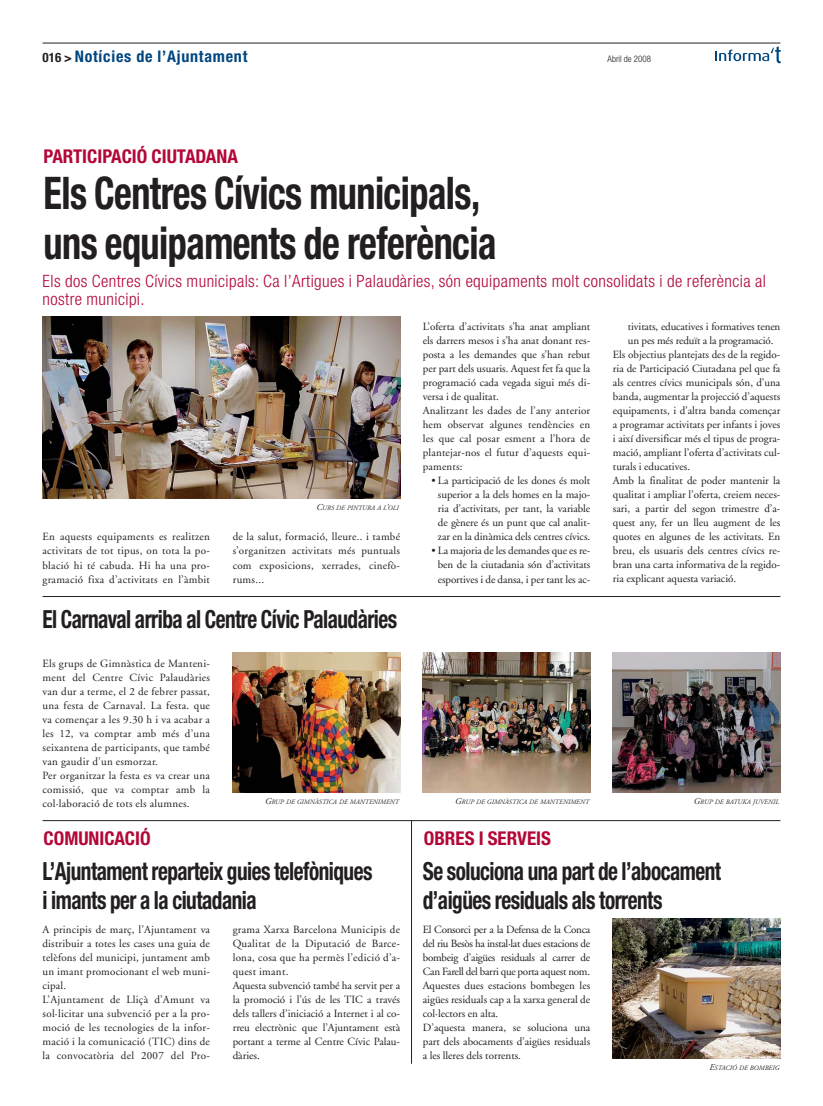
<style>
.page{position:relative;width:823px;height:1106px;background:#fff}
.page>*{position:absolute;margin:0;border:0;box-sizing:border-box;transform-origin:0 0}
.t1{font:700 condensed 45px/50px "Helvetica Neue";letter-spacing:-.015em;color:#231f20;scale:.85 1}
.t2{font:700 condensed 25px/28px "Helvetica Neue";letter-spacing:-.025em;color:#231f20;scale:.85 1}
.t3{font:700 condensed 19px "Helvetica Neue";color:#b30738}
.t4{font:300 condensed 17px/18px "Helvetica Neue";letter-spacing:.025em;color:#b30738}
.t5{font:700 condensed 16px "Helvetica Neue";letter-spacing:.05em;color:#00467f}
.t6{font:11px/14px "Adobe Garamond";color:#231f20;text-align:justify}
.t7{font:11px/14px "Adobe Garamond";letter-spacing:.025em;color:#231f20}
.t8{font:11px/14px "Adobe Garamond";letter-spacing:.02em;color:#231f20}
.t9{font:300 condensed 9px "Helvetica Neue";color:#231f20}
.t10{font:italic 6.8px "Adobe Garamond";color:#231f20}
.s1{font-size:13px;color:#231f20}
.s2{font-size:9px}
</style>
<div class="page">
<hr style="left:42px;top:43px;width:738px;height:1px;background:#231f20">
<svg style="left:715px;top:46px;width:65px;height:17px"></svg>
<img style="left:42px;top:316px;width:358px;height:182px">
<img style="left:232px;top:652px;width:168px;height:140px">
<img style="left:612px;top:652px;width:168px;height:140px">
<img style="left:422px;top:652px;width:168px;height:140px">
<img style="left:612px;top:918px;width:168px;height:140px">
<hr style="left:42px;top:596px;width:738px;height:1px;background:#231f20">
<hr style="left:42px;top:820px;width:738px;height:1px;background:#231f20">
<hr style="left:411px;top:820px;width:1px;height:243px;background:#231f20">
<h3 class="t5" style="left:42px;top:50px;width:206px"><span class="s1">016 &gt;</span> Notícies de l’Ajuntament</h3>
<p class="t9" style="left:607px;top:55px;width:45px">Abril de 2008</p>
<h3 class="t3" style="left:43px;top:149px;width:196px">PARTICIPACIÓ CIUTADANA</h3>
<h1 class="t1" style="left:43px;top:172px;width:534px">Els Centres Cívics municipals, uns equipaments de referència</h1>
<h3 class="t4" style="left:42px;top:273px;width:724px">Els dos Centres Cívics municipals: Ca l’Artigues i Palaudàries, són equipaments molt consolidats i de referència al nostre municipi.</h3>
<p class="t10" style="left:316px;top:505px;width:84px"><span class="s2">C</span>URS DE PINTURA A L<span class="s2">’</span>OLI</p>
<p class="t6" style="left:42px;top:531px;width:169px">En aquests equipaments es realitzen activitats de tot tipus, on tota la po&shy;blació hi té cabuda. Hi ha una pro&shy;gramació fixa d’activitats en l’àmbit</p>
<p class="t6" style="left:232px;top:531px;width:169px">de la salut, formació, lleure.. i també s’organitzen activitats més puntuals com exposicions, xerrades, cinefò&shy;rums...</p>
<p class="t6" style="left:422px;top:321px;width:169px;text-align:left">L’oferta d’activitats s’ha anat ampliant els darrers mesos i s’ha anat donant res&shy;posta a les demandes que s’han rebut per part dels usuaris. Aquest fet fa que la programació cada vegada sigui més di&shy;versa i de qualitat.<br>Analitzant les dades de l’any anterior hem observat algunes tendències en les que cal posar esment a l’hora de plantejar-nos el futur d’aquests equi&shy;paments:</p>
<p class="t6" style="left:437px;top:475px;width:154px;text-indent:-7px">• La participació de les dones és molt superior a la dels homes en la majo&shy;ria d’activitats, per tant, la variable de gènere és un punt que cal analit&shy;zar en la dinàmica dels centres cívics.</p>
<p class="t6" style="left:431px;top:545px;width:160px;text-align:center">• La majoria de les demandes que es re&shy;ben de la ciutadania són d’activitats esportives i de dansa, i per tant les ac-</p>
<p class="t6" style="left:627px;top:321px;width:154px">tivitats, educatives i formatives tenen</p>
<p class="t6" style="left:627px;top:335px;width:147px">un pes més reduït a la programació.</p>
<p class="t6" style="left:612px;top:349px;width:169px">Els objectius plantejats des de la regido-</p>
<p class="t6" style="left:612px;top:363px;width:169px">ria de Participació Ciutadana pel que fa</p>
<p class="t6" style="left:612px;top:377px;width:169px">als centres cívics municipals són, d’una</p>
<p class="t6" style="left:612px;top:391px;width:169px">banda, augmentar la projecció d’aquests</p>
<p class="t6" style="left:612px;top:405px;width:169px">equipaments, i d’altra banda començar</p>
<p class="t6" style="left:612px;top:419px;width:169px">a programar activitats per infants i joves</p>
<p class="t6" style="left:612px;top:433px;width:169px">i així diversificar més el tipus de progra-</p>
<p class="t6" style="left:612px;top:447px;width:169px">mació, ampliant l’oferta d’activitats cul-</p>
<p class="t6" style="left:612px;top:461px;width:79px">turals i educatives.</p>
<p class="t6" style="left:612px;top:475px;width:169px">Amb la finalitat de poder mantenir la</p>
<p class="t6" style="left:612px;top:489px;width:169px">qualitat i ampliar l’oferta, creiem neces-</p>
<p class="t6" style="left:612px;top:503px;width:169px">sari, a partir del segon trimestre d’a-</p>
<p class="t6" style="left:612px;top:517px;width:169px">quest any, fer un lleu augment de les</p>
<p class="t6" style="left:612px;top:531px;width:169px">quotes en algunes de les activitats. En</p>
<p class="t6" style="left:612px;top:545px;width:169px">breu, els usuaris dels centres cívics re-</p>
<p class="t6" style="left:612px;top:559px;width:169px">bran una carta informativa de la regido-</p>
<p class="t6" style="left:612px;top:573px;width:125px">ria explicant aquesta variació.</p>
<h2 class="t2" style="left:42px;top:607px;width:418px">El Carnaval arriba al Centre Cívic Palaudàries</h2>
<p class="t7" style="left:42px;top:657px;width:169px">Els grups de Gimnàstica de Manteni&shy;ment del Centre Cívic Palaudàries van dur a terme, el 2 de febrer passat, una festa de Carnaval. La festa. que va començar a les 9.30 h i va acabar a les 12, va comptar amb més d’una seixantena de participants, que també van gaudir d’un esmorzar.<br>Per organitzar la festa es va crear una comissió, que va comptar amb la col·laboració de tots els alumnes.</p>
<p class="t10" style="left:265px;top:799px;width:135px"><span class="s2">G</span>RUP DE GIMNÀSTICA DE MANTENIMENT</p>
<p class="t10" style="left:455px;top:799px;width:135px"><span class="s2">G</span>RUP DE GIMNÀSTICA DE MANTENIMENT</p>
<p class="t10" style="left:693px;top:799px;width:87px"><span class="s2">G</span>RUP DE BATUKA JUVENIL</p>
<h3 class="t3" style="left:43px;top:831px;width:108px">COMUNICACIÓ</h3>
<h2 class="t2" style="left:42px;top:859px;width:389px">L’Ajuntament reparteix guies telefòniques i imants per a la ciutadania</h2>
<p class="t8" style="left:42px;top:923px;width:169px">A principis de març, l’Ajuntament va distribuir a totes les cases una guia de telèfons del municipi, juntament amb un imant promocionant el web muni&shy;cipal.<br>L’Ajuntament de Lliçà d’Amunt va sol·licitar una subvenció per a la pro&shy;moció de les tecnologies de la infor&shy;mació i la comunicació (TIC) dins de la convocatòria del 2007 del Pro-</p>
<p class="t6" style="left:232px;top:923px;width:169px;text-align:left">grama Xarxa Barcelona Municipis de<br>Qualitat de la Diputació de Barce&shy;lona, cosa que ha permès l’edició d’a&shy;quest imant.<br>Aquesta subvenció també ha servit per a la promoció i l’ús de les TIC a través dels tallers d’iniciació a Internet i al co&shy;rreu electrònic que l’Ajuntament està portant a terme al Centre Cívic Palau&shy;dàries.</p>
<h3 class="t3" style="left:423px;top:831px;width:129px">OBRES I SERVEIS</h3>
<h2 class="t2" style="left:422px;top:859px;width:352px">Se soluciona una part de l’abocament d’aigües residuals als torrents</h2>
<p class="t6" style="left:422px;top:923px;width:169px;text-align:left">El Consorci per a la Defensa de la Conca del riu Besòs ha instal·lat dues estacions de bombeig d’aigües residuals al carrer de Can Farell del barri que porta aquest nom.<br>Aquestes dues estacions bombegen les aigües residuals cap a la xarxa general de col·lectors en alta.<br>D’aquesta manera, se soluciona una part dels abocaments d’aigües residuals a les lleres dels torrents.</p>
<p class="t10" style="left:709px;top:1065px;width:71px"><span class="s2">E</span>STACIÓ DE BOMBEIG</p>
</div>
